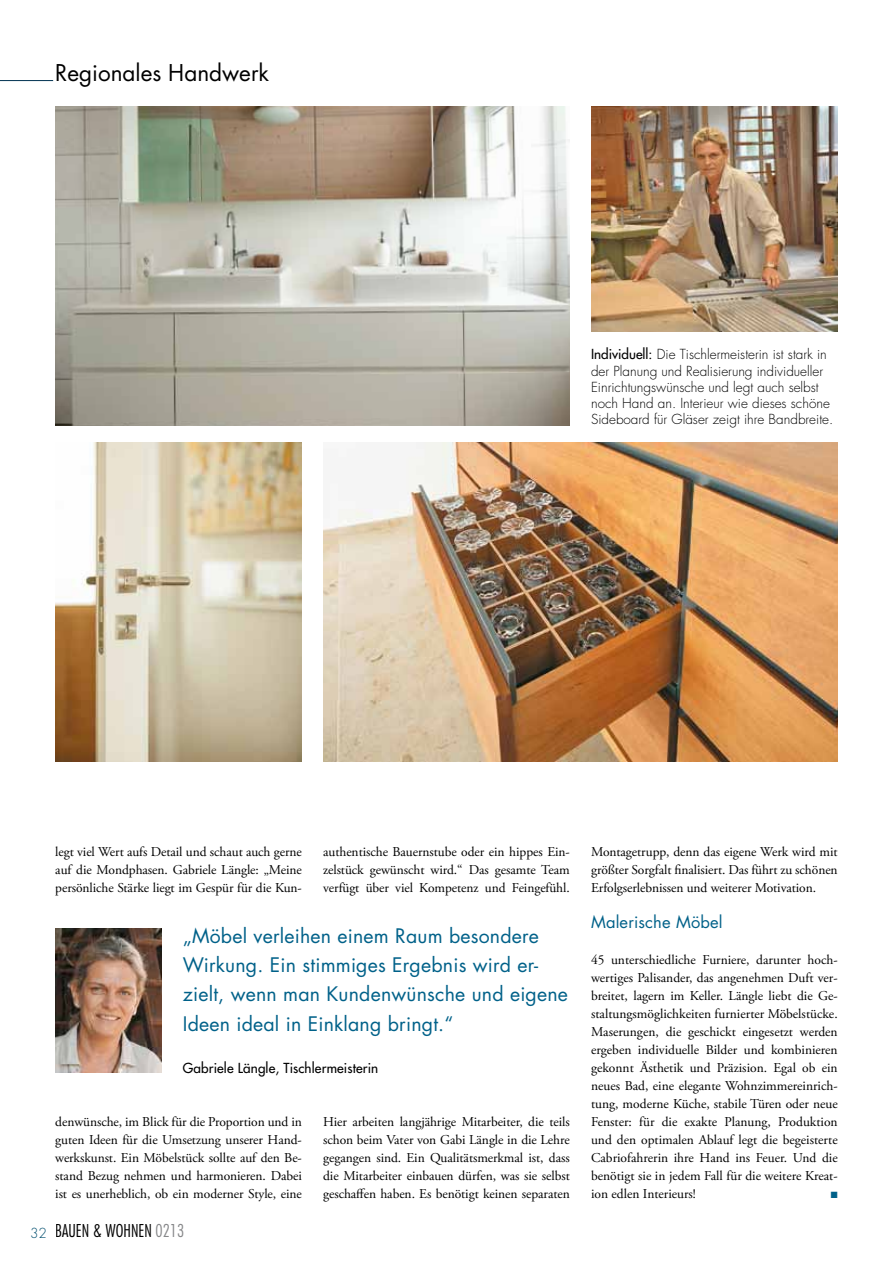
<style>
.page{position:relative;width:893px;height:1263px;background:#fff}
.page>*{position:absolute;margin:0;border:0;box-sizing:border-box;transform-origin:0 0}
.t1{font:22.5px "Futura";color:#000}
.t2{font:19.5px/29.2px "Futura";letter-spacing:.01em;color:#006189}
.t3{font:300 condensed 17.25px "Futura";color:#000}
.t4{font:16.5px "Futura";letter-spacing:.01em;color:#006189}
.t5{font:13.5px/18px "Adobe Garamond Pro";letter-spacing:-.005em;color:#000;text-align:justify}
.t6{font:300 13.5px/16.2px "Futura";color:#000}
.t7{font:13.5px "Futura";letter-spacing:.01em;color:#000}
.t8{font:9px "Zapf Dingbats";color:#006189}
.s1{font-weight:400}
.s2{font-stretch:normal;font-size:13.5px;color:#004e6e}
.s3{color:#87888a}
</style>
<div class="page">
<img style="left:55px;top:106px;width:515px;height:319px">
<img style="left:591px;top:106px;width:247px;height:226px">
<img style="left:323px;top:442px;width:515px;height:319px">
<img style="left:55px;top:442px;width:247px;height:319px">
<hr style="left:0;top:80px;width:53px;height:1px;background:#003251">
<img style="left:55px;top:928px;width:107px;height:145px">
<h1 class="t1" style="left:55px;top:58px;width:215px">Regionales Handwerk</h1>
<p class="t6" style="left:591px;top:347px;width:244px"><span class="s1">Individuell:</span> Die Tischlermeisterin ist stark in der Planung und Realisierung individueller Einrichtungswünsche und legt auch selbst noch Hand an. Interieur wie dieses schöne Sideboard für Gläser zeigt ihre Bandbreite.</p>
<p class="t5" style="left:55px;top:843px;width:248px">legt viel Wert aufs Detail und schaut auch gerne auf die Mondphasen. Gabriele Längle: „Meine persönliche Stärke liegt im Gespür für die Kun-</p>
<p class="t5" style="left:323px;top:843px;width:248px">authentische Bauernstube oder ein hippes Ein&shy;zelstück gewünscht wird.“ Das gesamte Team verfügt über viel Kompetenz und Feingefühl.</p>
<h2 class="t2" style="left:183px;top:921px;width:387px">„Möbel verleihen einem Raum besondere Wirkung. Ein stimmiges Ergebnis wird er&shy;zielt, wenn man Kundenwünsche und eigene Ideen ideal in Einklang bringt.“</h2>
<p class="t7" style="left:183px;top:1059px;width:197px">Gabriele Längle, Tischlermeisterin</p>
<p class="t5" style="left:55px;top:1113px;width:248px">denwünsche, im Blick für die Proportion und in guten Ideen für die Umsetzung unserer Hand&shy;werkskunst. Ein Möbelstück sollte auf den Be&shy;stand Bezug nehmen und harmonieren. Dabei ist es unerheblich, ob ein moderner Style, eine</p>
<p class="t3" style="left:30px;top:1221px;width:156px"><span class="s2">32</span> BAUEN &amp; WOHNEN <span class="s3">0213</span></p>
<p class="t5" style="left:323px;top:1113px;width:248px">Hier arbeiten langjährige Mitarbeiter, die teils schon beim Vater von Gabi Längle in die Lehre gegangen sind. Ein Qualitätsmerkmal ist, dass die Mitarbeiter einbauen dürfen, was sie selbst geschaffen haben. Es benötigt keinen separaten</p>
<p class="t5" style="left:591px;top:843px;width:248px">Montagetrupp, denn das eigene Werk wird mit größter Sorgfalt finalisiert. Das führt zu schönen Erfolgserlebnissen und weiterer Motivation.</p>
<p class="t4" style="left:591px;top:911px;width:133px">Malerische Möbel</p>
<p class="t5" style="left:591px;top:951px;width:248px">45 unterschiedliche Furniere, darunter hoch&shy;wertiges Palisander, das angenehmen Duft ver&shy;breitet, lagern im Keller. Längle liebt die Ge&shy;staltungsmöglichkeiten furnierter Möbelstücke.<br>Maserungen, die geschickt eingesetzt werden ergeben individuelle Bilder und kombinieren gekonnt Ästhetik und Präzision. Egal ob ein neues Bad, eine elegante Wohnzimmereinrich&shy;tung, moderne Küche, stabile Türen oder neue Fenster: für die exakte Planung, Produktion und den optimalen Ablauf legt die begeisterte Cabriofahrerin ihre Hand ins Feuer. Und die benötigt sie in jedem Fall für die weitere Kreat&shy;ion edlen Interieurs!</p>
<p class="t8" style="left:831px;top:1190px;width:8px">■</p>
</div>
